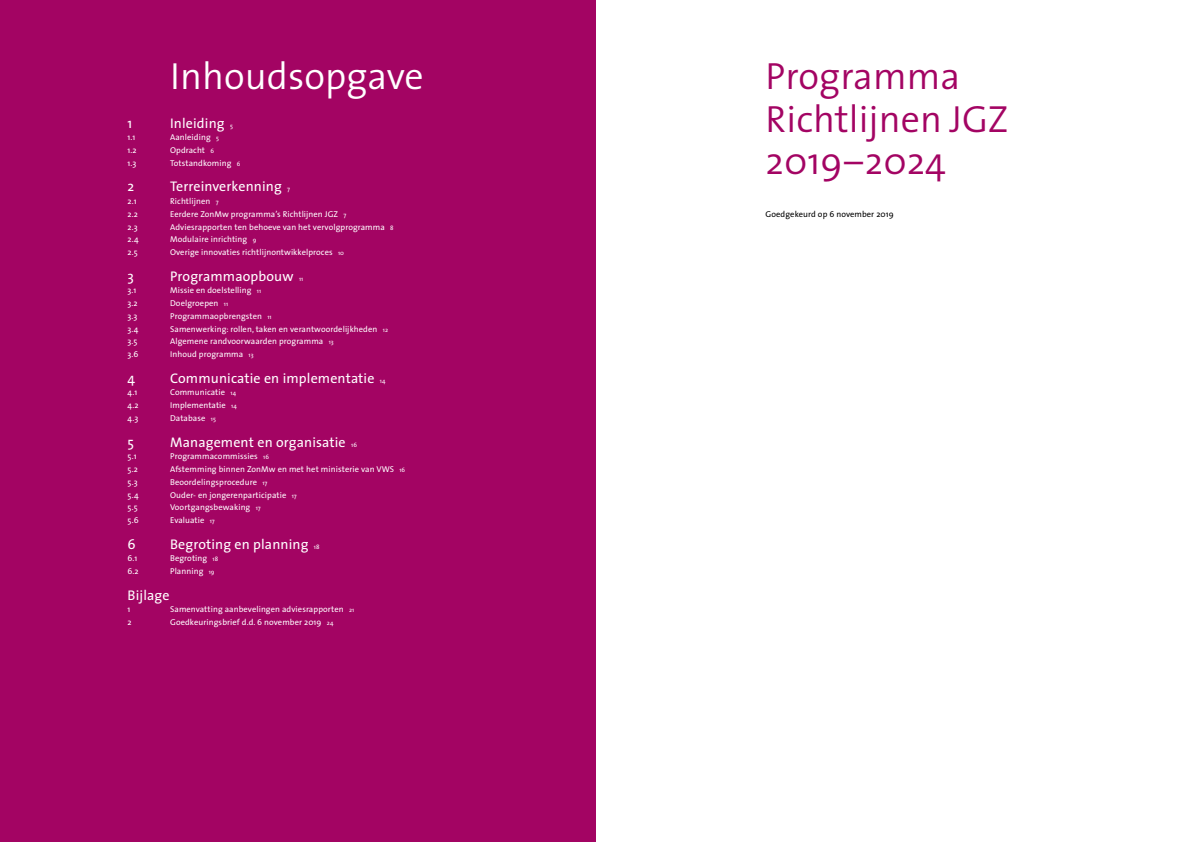
<style>
.page{position:relative;width:1191px;height:842px;background:#fff}
.page>*{position:absolute;margin:0;border:0;box-sizing:border-box;transform-origin:0 0}
.t1{font:300 38px/42.5px "The Sans";color:#a30463}
.t2{font:300 38px "The Sans";color:#fff}
.t3{font:14px "The Sans";letter-spacing:.01em;color:#fff}
.t4{font:8.5px "The Sans";letter-spacing:.01em;color:#fff}
.t5{font:8.5px "The Sans";letter-spacing:.01em;color:#000}
.t6{font:6.2px "The Sans";letter-spacing:.01em;color:#fff}
.s1{font-size:6.2px}
</style>
<div class="page">
<div style="left:0;top:0;width:595px;height:842px;background:#a30463"></div>
<h1 class="t2" style="left:170px;top:45px;width:255px">Inhoudsopgave</h1>
<h2 class="t3" style="left:128px;top:111px;width:6px">1</h2>
<h2 class="t3" style="left:170px;top:111px;width:56px">Inleiding</h2>
<p class="t6" style="left:230px;top:120px;width:4px">5</p>
<p class="t4" style="left:128px;top:130px;width:9px">1.1</p>
<p class="t4" style="left:170px;top:130px;width:50px">Aanleiding <span class="s1">5</span></p>
<p class="t4" style="left:128px;top:143px;width:11px">1.2</p>
<p class="t4" style="left:170px;top:143px;width:46px">Opdracht <span class="s1">6</span></p>
<p class="t4" style="left:128px;top:156px;width:10px">1.3</p>
<p class="t4" style="left:170px;top:156px;width:72px">Totstandkoming <span class="s1">6</span></p>
<h2 class="t3" style="left:128px;top:175px;width:8px">2</h2>
<h2 class="t3" style="left:170px;top:175px;width:113px">Terreinverkenning</h2>
<p class="t6" style="left:287px;top:184px;width:4px">7</p>
<p class="t4" style="left:128px;top:194px;width:11px">2.1</p>
<p class="t4" style="left:170px;top:194px;width:50px">Richtlijnen <span class="s1">7</span></p>
<p class="t4" style="left:128px;top:207px;width:12px">2.2</p>
<p class="t4" style="left:170px;top:207px;width:178px">Eerdere ZonMw programma’s Richtlijnen JGZ <span class="s1">7</span></p>
<p class="t4" style="left:128px;top:220px;width:12px">2.3</p>
<p class="t4" style="left:170px;top:220px;width:225px">Adviesrapporten ten behoeve van het vervolgprogramma <span class="s1">8</span></p>
<p class="t4" style="left:128px;top:232px;width:13px">2.4</p>
<p class="t4" style="left:170px;top:232px;width:88px">Modulaire inrichting <span class="s1">9</span></p>
<p class="t4" style="left:128px;top:245px;width:12px">2.5</p>
<p class="t4" style="left:170px;top:245px;width:175px">Overige innovaties richtlijnontwikkelproces <span class="s1">10</span></p>
<h2 class="t3" style="left:128px;top:264px;width:8px">3</h2>
<h2 class="t3" style="left:170px;top:264px;width:125px">Programmaopbouw</h2>
<p class="t6" style="left:299px;top:273px;width:6px">11</p>
<p class="t4" style="left:128px;top:283px;width:10px">3.1</p>
<p class="t4" style="left:170px;top:283px;width:93px">Missie en doelstelling <span class="s1">11</span></p>
<p class="t4" style="left:128px;top:296px;width:12px">3.2</p>
<p class="t4" style="left:170px;top:296px;width:59px">Doelgroepen <span class="s1">11</span></p>
<p class="t4" style="left:128px;top:309px;width:11px">3.3</p>
<p class="t4" style="left:170px;top:309px;width:103px">Programmaopbrengsten <span class="s1">11</span></p>
<p class="t4" style="left:128px;top:322px;width:12px">3.4</p>
<p class="t4" style="left:170px;top:322px;width:219px">Samenwerking: rollen, taken en verantwoordelijkheden <span class="s1">12</span></p>
<p class="t4" style="left:128px;top:334px;width:11px">3.5</p>
<p class="t4" style="left:170px;top:334px;width:165px">Algemene randvoorwaarden programma <span class="s1">13</span></p>
<p class="t4" style="left:128px;top:347px;width:12px">3.6</p>
<p class="t4" style="left:170px;top:347px;width:85px">Inhoud programma <span class="s1">13</span></p>
<h2 class="t3" style="left:128px;top:366px;width:9px">4</h2>
<h2 class="t3" style="left:170px;top:366px;width:206px">Communicatie en implementatie</h2>
<p class="t6" style="left:380px;top:375px;width:7px">14</p>
<p class="t4" style="left:128px;top:385px;width:11px">4.1</p>
<p class="t4" style="left:170px;top:385px;width:67px">Communicatie <span class="s1">14</span></p>
<p class="t4" style="left:128px;top:398px;width:13px">4.2</p>
<p class="t4" style="left:170px;top:398px;width:68px">Implementatie <span class="s1">14</span></p>
<p class="t4" style="left:128px;top:411px;width:12px">4.3</p>
<p class="t4" style="left:170px;top:411px;width:47px">Database <span class="s1">15</span></p>
<h2 class="t3" style="left:128px;top:430px;width:8px">5</h2>
<h2 class="t3" style="left:170px;top:430px;width:177px">Management en organisatie</h2>
<p class="t6" style="left:351px;top:439px;width:7px">16</p>
<p class="t4" style="left:128px;top:449px;width:11px">5.1</p>
<p class="t4" style="left:170px;top:449px;width:100px">Programmacommissies <span class="s1">16</span></p>
<p class="t4" style="left:128px;top:462px;width:12px">5.2</p>
<p class="t4" style="left:170px;top:462px;width:237px">Afstemming binnen ZonMw en met het ministerie van VWS <span class="s1">16</span></p>
<p class="t4" style="left:128px;top:475px;width:12px">5.3</p>
<p class="t4" style="left:170px;top:475px;width:99px">Beoordelingsprocedure <span class="s1">17</span></p>
<p class="t4" style="left:128px;top:488px;width:13px">5.4</p>
<p class="t4" style="left:170px;top:488px;width:128px">Ouder- en jongerenparticipatie <span class="s1">17</span></p>
<p class="t4" style="left:128px;top:500px;width:12px">5.5</p>
<p class="t4" style="left:170px;top:500px;width:92px">Voortgangsbewaking <span class="s1">17</span></p>
<p class="t4" style="left:128px;top:513px;width:13px">5.6</p>
<p class="t4" style="left:170px;top:513px;width:46px">Evaluatie <span class="s1">17</span></p>
<h2 class="t3" style="left:128px;top:532px;width:10px">6</h2>
<h2 class="t3" style="left:170px;top:532px;width:140px">Begroting en planning</h2>
<p class="t6" style="left:314px;top:541px;width:7px">18</p>
<p class="t4" style="left:128px;top:551px;width:11px">6.1</p>
<p class="t4" style="left:170px;top:551px;width:50px">Begroting <span class="s1">18</span></p>
<p class="t4" style="left:128px;top:564px;width:13px">6.2</p>
<p class="t4" style="left:170px;top:564px;width:46px">Planning <span class="s1">19</span></p>
<h2 class="t3" style="left:128px;top:583px;width:43px">Bijlage</h2>
<p class="t4" style="left:128px;top:602px;width:4px">1</p>
<p class="t4" style="left:170px;top:602px;width:186px">Samenvatting aanbevelingen adviesrapporten <span class="s1">21</span></p>
<p class="t4" style="left:128px;top:615px;width:6px">2</p>
<p class="t4" style="left:170px;top:615px;width:165px">Goedkeuringsbrief d.d. 6 november 2019 <span class="s1">24</span></p>
<h1 class="t1" style="left:765px;top:54px;width:244px">Programma<br>Richtlijnen JGZ<br>2019–2024</h1>
<p class="t5" style="left:765px;top:207px;width:130px">Goedgekeurd op 6 november 2019</p>
</div>
